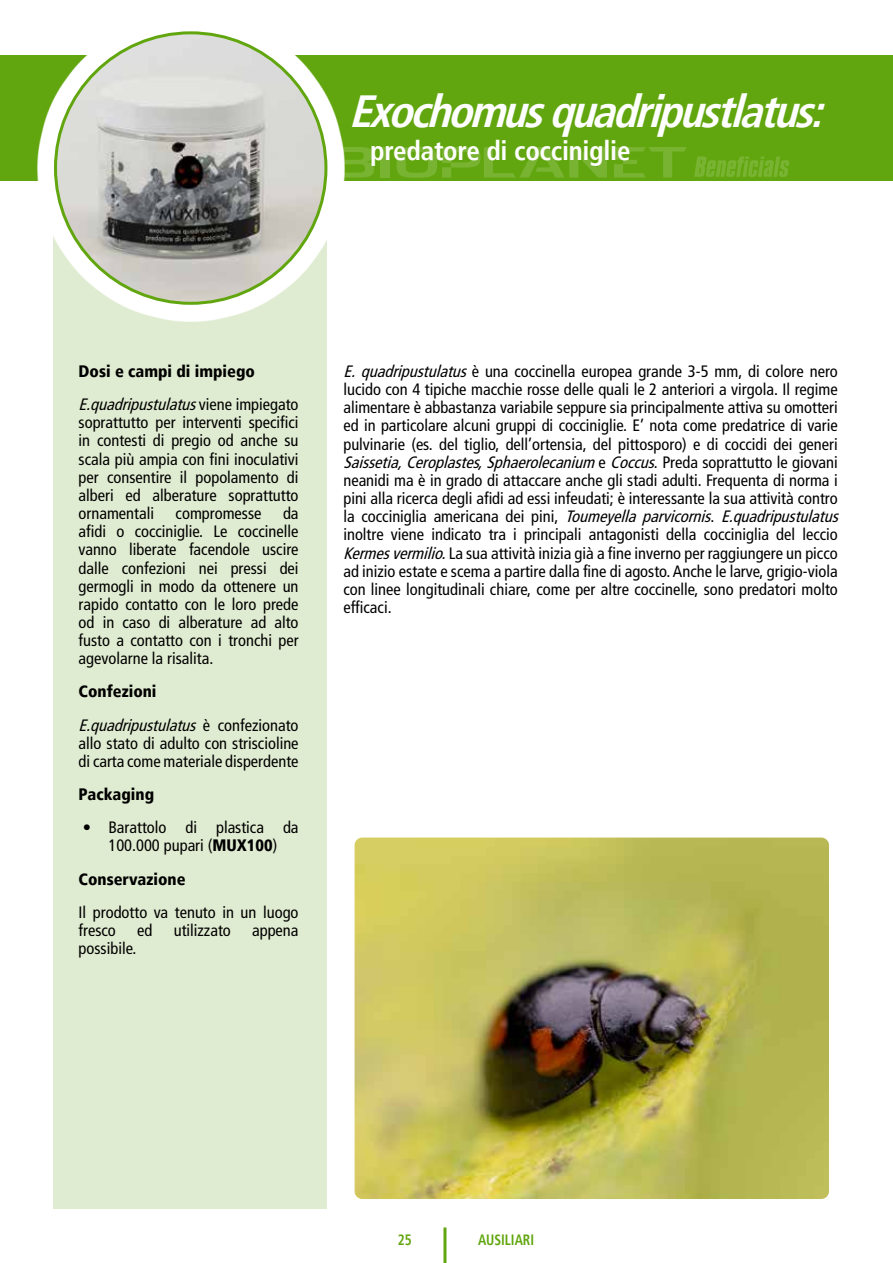
<style>
.page{position:relative;width:893px;height:1263px;background:#fff}
.page>*{position:absolute;margin:0;border:0;box-sizing:border-box;transform-origin:0 0}
.t1{font:italic 700 condensed 45px "Frutiger LT";color:#fefefe}
.t2{font:700 condensed 27px "Frutiger LT";letter-spacing:-.01em;color:#fefefe}
.t3{font:condensed 16.5px/18.1px "Frutiger LT";color:#000}
.t4{font:900 condensed 16.5px/33.2px "Frutiger LT";color:#000}
.t5{font:italic condensed 16.5px/33.2px "Frutiger LT";color:#000}
.t6{font:700 condensed 15px "Frutiger LT";color:#61a60e;scale:.9 1}
.s1{font-weight:400;font-style:italic}
.s2{font-weight:400}
.s3{font-weight:900;font-style:normal}
.s4{font-style:normal}
.s5{font-weight:900}
.s6{font-style:italic}
</style>
<div class="page">
<div style="left:0;top:55px;width:893px;height:126px;background:#61a60e"></div>
<div style="left:54px;top:181px;width:273px;height:1028px;background:#e0ecd1"></div>
<hr style="left:443px;top:1227px;width:3px;height:36px;background:#61a60e">
<svg style="left:344px;top:147px;width:30px;height:31px"></svg>
<div style="left:381px;top:147px;width:9px;height:31px;background:#78b331"></div>
<svg style="left:614px;top:147px;width:73px;height:31px"></svg>
<svg style="left:397px;top:147px;width:210px;height:31px"></svg>
<svg style="left:694px;top:156px;width:95px;height:21px"></svg>
<svg style="left:37px;top:31px;width:307px;height:291px;fill:#fff"></svg>
<img style="left:56px;top:33px;width:270px;height:270px;border-radius:135px">
<img style="left:356px;top:838px;width:472px;height:360px">
<div style="left:345px;top:827px;width:494px;height:382px;border:10px solid #fff;border-radius:13px"></div>
<h1 class="t1" style="left:349px;top:85px;width:489px">Exochomusquadripustlatus:</h1>
<h2 class="t2" style="left:370px;top:134px;width:262px">predatore di cocciniglie</h2>
<p class="t4" style="left:79px;top:355px;width:221px">Dosi e campi di impiego<br><span class="s1">E.quadripustulatus</span><span class="s2">v i e n e i m p i e g a t o</span></p>
<p class="t3" style="left:79px;top:414px;width:221px;text-align:justify">soprattutto per interventi specifici in contesti di pregio od anche su scala più ampia con fini inoculativi per consentire il popolamento di alberi ed alberature soprattutto ornamentali</p>
<p class="t3" style="left:79px;top:504px;width:221px;text-align:justify;text-indent:204px">da afidi o cocciniglie. Le coccinelle vanno liberate facendole uscire dalle confezioni nei pressi dei germogli in modo da ottenere un rapido contatto con le loro prede od in caso di alberature ad alto fusto a contatto con i tronchi per agevolarne la risalita.</p>
<p class="t5" style="left:79px;top:675px;width:221px"><span class="s3">Confezioni<br></span>E.quadripustulatus <span class="s4">è c o n f e z i o n a t o</span></p>
<p class="t3" style="left:79px;top:734px;width:221px">allo stato di adulto con striscioline di carta come materiale disperdente</p>
<p class="t4" style="left:79px;top:778px;width:77px">Packaging</p>
<p class="t3" style="left:83px;top:818px;width:217px;text-align:center">• Barattolo di plastica da<br>100.000 pupari (<span class="s5">MUX100</span>)</p>
<p class="t4" style="left:79px;top:862px;width:108px">Conservazione</p>
<p class="t3" style="left:79px;top:903px;width:221px">Il prodotto va tenuto in un luogo fresco</p>
<p class="t3" style="left:176px;top:504px;width:87px">compromesse</p>
<p class="t3" style="left:137px;top:921px;width:17px">ed</p>
<p class="t3" style="left:174px;top:921px;width:59px">utilizzato</p>
<p class="t3" style="left:252px;top:921px;width:48px">appena</p>
<p class="t3" style="left:79px;top:939px;width:59px">possibile.</p>
<p class="t3" style="left:343px;top:362px;width:501px"><span class="s6">E.quadripustulatus</span>è una coccinella europea grande 3-5 mm, di colore nero lucido con 4 tipiche macchie rosse delle quali le 2 anteriori a virgola. Il regime alimentare è abbastanza variabile seppure sia principalmente attiva su omotteri ed in particolare alcuni gruppi di cocciniglie. E’ nota come predatrice di varie pulvinarie (es. del tiglio, dell’ortensia, del pittosporo) e di coccidi dei generi <span class="s6">Saissetia,Ceroplastes,Sphaerolecanium</span> e <span class="s6">Coccus</span>. P r e d a s o p r a t t u t t o l e g i o v a n i neanidi ma è in grado di attaccare anche gli stadi adulti. Frequenta di norma i pini alla ricerca degli afidi ad essi infeudati; è interessante la sua attività contro l a c o c c i n i g l i a a m e r i c a n a d e i p i n i , <span class="s6">Toumeyella parvicornis</span>. <span class="s6">E.quadripustulatus </span>inoltre viene indicato tra i principali antagonisti della cocciniglia del leccio <span class="s6">Kermesvermilio.</span>La sua attività inizia già a fine inverno per raggiungere un picco ad inizio estate e scema a partire dalla fine di agosto. Anche le larve, grigio-viola con linee longitudinali chiare, come per altre coccinelle, sono predatori molto efficaci.</p>
<p class="t6" style="left:398px;top:1230px;width:17px">25</p>
<p class="t6" style="left:478px;top:1230px;width:64px">AUSILIARI</p>
</div>
